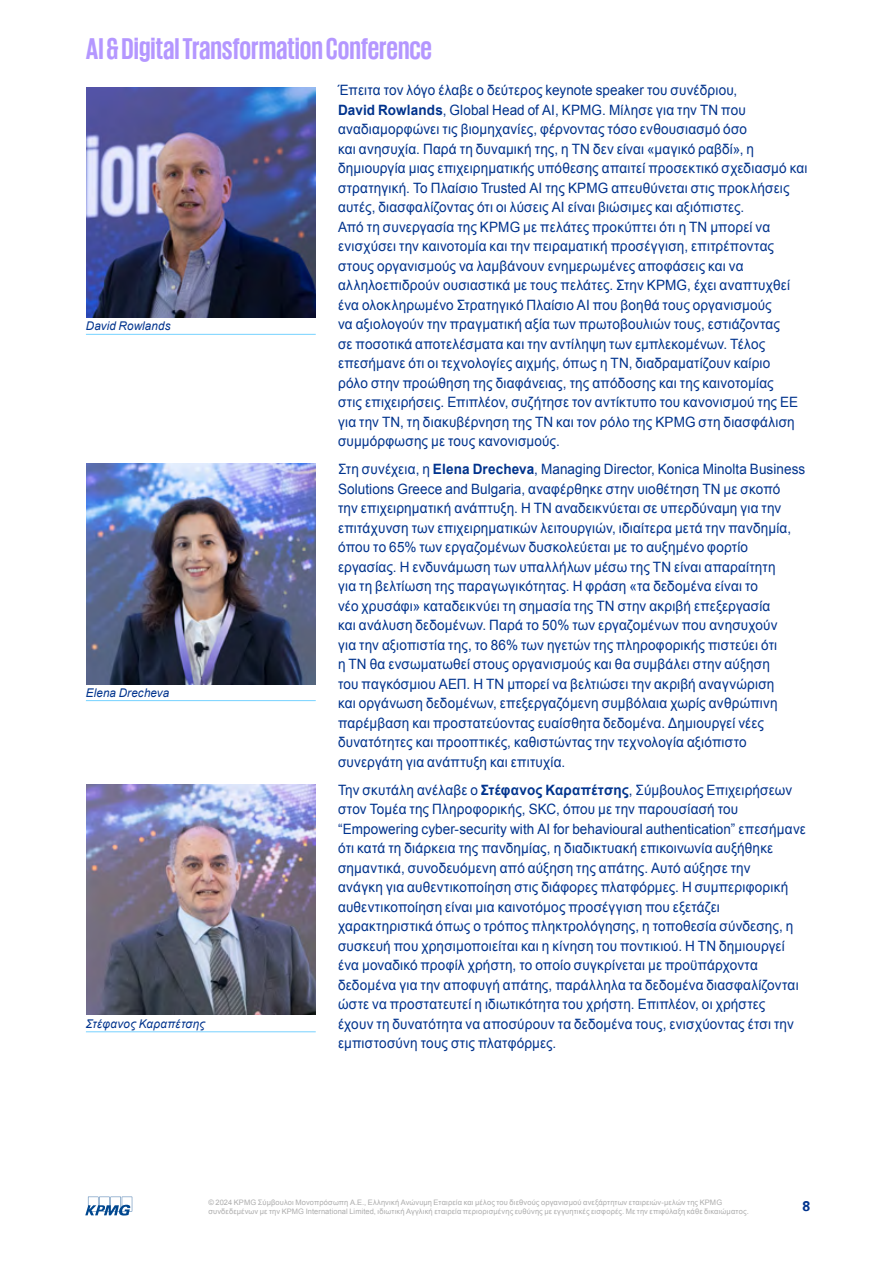
<style>
.page{position:relative;width:893px;height:1263px;background:#fff}
.page>*{position:absolute;margin:0;border:0;box-sizing:border-box;transform-origin:0 0}
.t1{font:700 30.9px "KPMG";color:#b497ff}
.t2{font:14.25px/19.5px "Arial";letter-spacing:.015em;color:#00338d;scale:.95 1}
.t3{font:700 14.25px "Universfor KPMG";color:#00338d}
.t4{font:italic 12px "Arial";letter-spacing:.015em;color:#00338d}
.t5{font:7.5px/9px "Arial";letter-spacing:.02em;color:#adadad}
.s1{font-weight:700}
</style>
<div class="page">
<img style="left:87px;top:87px;width:229px;height:230px">
<img style="left:87px;top:463px;width:229px;height:221px">
<img style="left:87px;top:785px;width:229px;height:230px">
<hr style="left:86px;top:334px;width:230px;height:1px;background:#76d2ff">
<hr style="left:86px;top:700px;width:230px;height:1px;background:#76d2ff">
<hr style="left:86px;top:1031px;width:230px;height:1px;background:#76d2ff">
<svg style="left:85px;top:1197px;width:47px;height:18px"></svg>
<h1 class="t1" style="left:86px;top:33px;width:348px">AI &amp; Digital Transformation Conference</h1>
<p class="t4" style="left:86px;top:318px;width:86px">David Rowlands</p>
<p class="t4" style="left:86px;top:684px;width:85px">Elena Drecheva</p>
<p class="t4" style="left:86px;top:1016px;width:121px">Στέφανος Καραπέτσης</p>
<p class="t2" style="left:338px;top:81px;width:496px">Έπειτα τον λόγο έλαβε ο δεύτερος keynote speaker του συνέδριου,<br><span class="s1">David Rowlands</span>, Global Head of AI, KPMG. Μίλησε για την ΤΝ που αναδιαμορφώνει τις βιομηχανίες, φέρνοντας τόσο ενθουσιασμό όσο<br>και ανησυχία. Παρά τη δυναμική της, η ΤΝ δεν είναι «μαγικό ραβδί», η δημιουργία μιας επιχειρηματικής υπόθεσης απαιτεί προσεκτικό σχεδιασμό και στρατηγική. Το Πλαίσιο Trusted AI της KPMG απευθύνεται στις προκλήσεις αυτές, διασφαλίζοντας ότι οι λύσεις AI είναι βιώσιμες και αξιόπιστες.<br>Από τη συνεργασία της KPMG με πελάτες προκύπτει ότι η TN μπορεί να ενισχύσει την καινοτομία και την πειραματική προσέγγιση, επιτρέποντας στους οργανισμούς να λαμβάνουν ενημερωμένες αποφάσεις και να αλληλοεπιδρούν ουσιαστικά με τους πελάτες. Στην KPMG, έχει αναπτυχθεί ένα ολοκληρωμένο Στρατηγικό Πλαίσιο AI που βοηθά τους οργανισμούς<br>να αξιολογούν την πραγματική αξία των πρωτοβουλιών τους, εστιάζοντας<br>σε ποσοτικά αποτελέσματα και την αντίληψη των εμπλεκομένων. Τέλος επεσήμανε ότι οι τεχνολογίες αιχμής, όπως η ΤΝ, διαδραματίζουν καίριο<br>ρόλο στην προώθηση της διαφάνειας, της απόδοσης και της καινοτομίας<br>στις επιχειρήσεις. Επιπλέον, συζήτησε τον αντίκτυπο του κανονισμού της ΕΕ για την ΤΝ, τη διακυβέρνηση της ΤΝ και τον ρόλο της KPMG στη διασφάλιση συμμόρφωσης με τους κανονισμούς.</p>
<p class="t2" style="left:338px;top:460px;width:493px">Στη συνέχεια, η <span class="s1">Elena Drecheva</span>, Managing Director, Konica Minolta Business Solutions Greece and Bulgaria, αναφέρθηκε στην υιοθέτηση ΤΝ με σκοπό<br>την επιχειρηματική ανάπτυξη. Η ΤΝ αναδεικνύεται σε υπερδύναμη για την επιτάχυνση των επιχειρηματικών λειτουργιών, ιδιαίτερα μετά την πανδημία, όπου το 65% των εργαζομένων δυσκολεύεται με το αυξημένο φορτίο εργασίας. Η ενδυνάμωση των υπαλλήλων μέσω της ΤΝ είναι απαραίτητη<br>για τη βελτίωση της παραγωγικότητας. Η φράση «τα δεδομένα είναι το<br>νέο χρυσάφι» καταδεικνύει τη σημασία της ΤΝ στην ακριβή επεξεργασία<br>και ανάλυση δεδομένων. Παρά το 50% των εργαζομένων που ανησυχούν<br>για την αξιοπιστία της, το 86% των ηγετών της πληροφορικής πιστεύει ότι<br>η ΤΝ θα ενσωματωθεί στους οργανισμούς και θα συμβάλει στην αύξηση<br>του παγκόσμιου ΑΕΠ. Η ΤΝ μπορεί να βελτιώσει την ακριβή αναγνώριση<br>και οργάνωση δεδομένων, επεξεργαζόμενη συμβόλαια χωρίς ανθρώπινη παρέμβαση και προστατεύοντας ευαίσθητα δεδομένα. Δημιουργεί νέες δυνατότητες και προοπτικές, καθιστώντας την τεχνολογία αξιόπιστο συνεργάτη για ανάπτυξη και επιτυχία.</p>
<p class="t2" style="left:338px;top:780px;width:494px">Την σκυτάλη ανέλαβε ο <span class="s1">Στέφανος Καραπέτσης</span>, Σύμβουλος Επιχειρήσεων στον Τομέα της Πληροφορικής, SKC, όπου με την παρουσίασή του “Empowering cyber-security with AI for behavioural authentication” επεσήμανε ότι κατά τη διάρκεια της πανδημίας, η διαδικτυακή επικοινωνία αυξήθηκε σημαντικά, συνοδευόμενη από αύξηση της απάτης. Αυτό αύξησε την<br>ανάγκη για αυθεντικοποίηση στις διάφορες πλατφόρμες. Η συμπεριφορική αυθεντικοποίηση είναι μια καινοτόμος προσέγγιση που εξετάζει χαρακτηριστικά όπως ο τρόπος πληκτρολόγησης, η τοποθεσία σύνδεσης, η συσκευή που χρησιμοποιείται και η κίνηση του ποντικιού. Η ΤΝ δημιουργεί ένα μοναδικό προφίλ χρήστη, το οποίο συγκρίνεται με προϋπάρχοντα δεδομένα για την αποφυγή απάτης, παράλληλα τα δεδομένα διασφαλίζονται ώστε να προστατευτεί η ιδιωτικότητα του χρήστη. Επιπλέον, οι χρήστες<br>έχουν τη δυνατότητα να αποσύρουν τα δεδομένα τους, ενισχύοντας έτσι την εμπιστοσύνη τους στις πλατφόρμες.</p>
<p class="t5" style="left:208px;top:1198px;width:542px">© 2024 KPMG Σύμβουλοι Μονοπρόσωπη Α.Ε., Ελληνική Ανώνυμη Εταιρεία και μέλος του διεθνούς οργανισμού ανεξάρτητων εταιρειών-μελών της KPMG συνδεδεμένων με την KPMG International Limited, ιδιωτική Αγγλική εταιρεία περιορισμένης ευθύνης με εγγυητικές εισφορές. Με την επιφύλαξη κάθε δικαιώματος.</p>
<p class="t3" style="left:802px;top:1198px;width:9px">8</p>
</div>
